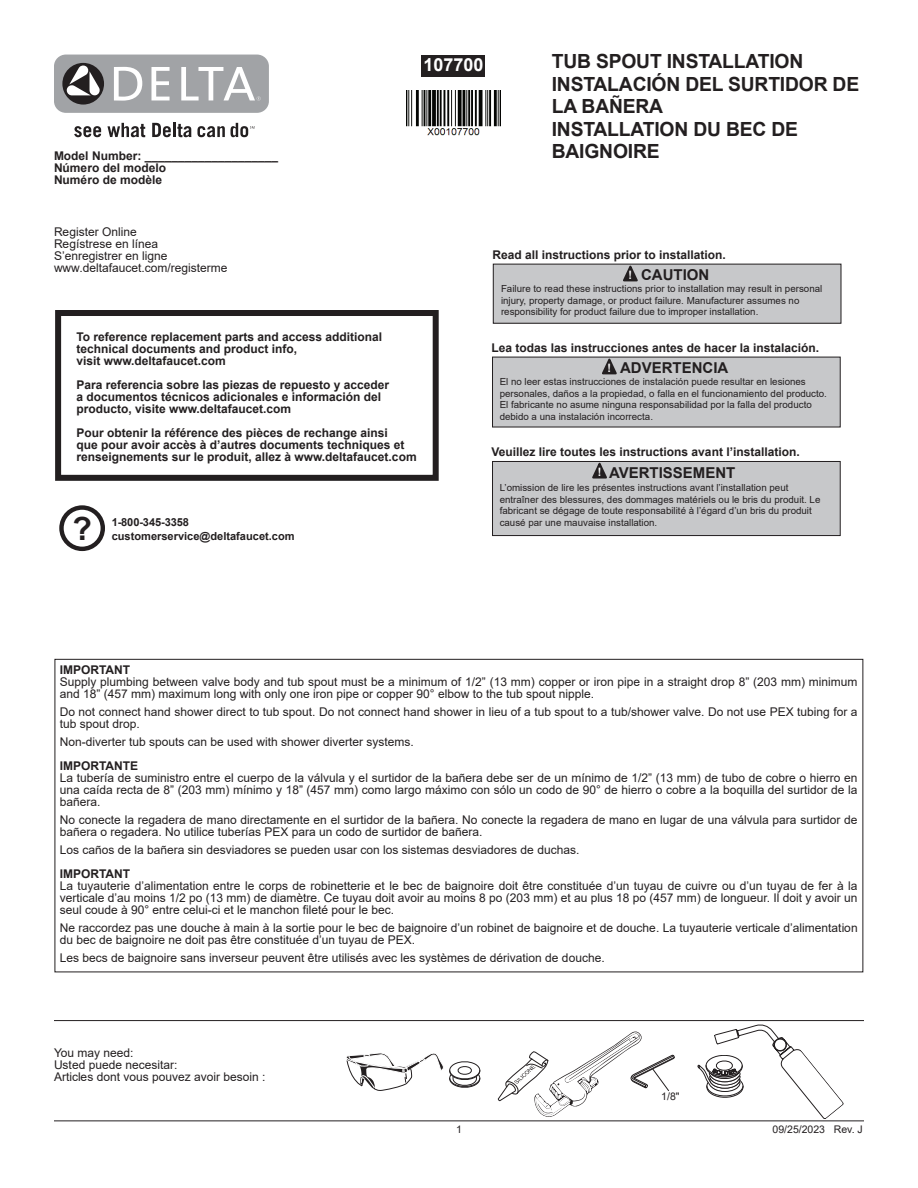
<style>
.page{position:relative;width:918px;height:1188px;background:#fff}
.page>*{position:absolute;margin:0;border:0;box-sizing:border-box;transform-origin:0 0}
.t1{font:700 31.95px "Arial";color:#231f20}
.t2{font:700 19.5px/22.5px "Arial";letter-spacing:-.01em;color:#231f20}
.t3{font:700 18px "Arial";color:#fff}
.t4{font:700 15px "Arial";color:#231f20}
.t5{font:12px/12px "Arial";color:#231f20}
.t6{font:700 12px/12px "Arial";color:#231f20}
.t7{font:700 11.55px "Arial";color:#fff;scale:.93 1}
.t8{font:700 11.1px "Arial";color:#231f20}
.t9{font:10.5px "Arial";color:#231f20}
.t10{font:9.75px/11.7px "Arial";color:#231f20}
.s1{font-size:11.55px;color:#fff}
</style>
<div class="page">
<hr style="left:54px;top:1120px;width:810px;height:1px;background:#231f20">
<div style="left:493px;top:264px;width:348px;height:59px;background:#c7c8ca"></div>
<svg style="left:623px;top:266px;width:15px;height:15px"></svg>
<div style="left:493px;top:461px;width:347px;height:75px;background:#c7c8ca"></div>
<div style="left:492px;top:461px;width:348px;height:75px;border:1px solid #231f20"></div>
<svg style="left:592px;top:463px;width:15px;height:15px"></svg>
<div style="left:493px;top:357px;width:347px;height:70px;background:#c7c8ca"></div>
<svg style="left:602px;top:359px;width:15px;height:15px"></svg>
<svg style="left:61px;top:508px;width:42px;height:41px"></svg>
<div style="left:59px;top:505px;width:46px;height:46px;border:4px solid #231f20;border-radius:50%"></div>
<div style="left:55px;top:310px;width:384px;height:171px;border:6px solid #231f20"></div>
<div style="left:422px;top:55px;width:63px;height:22px;background:#231f20"></div>
<div style="left:54px;top:55px;width:215px;height:58px;background:#a1a3a6;border-radius:12px"></div>
<div style="left:62px;top:63px;width:42px;height:42px;background:#231f20;border-radius:50%"></div>
<svg style="left:114px;top:67px;width:28px;height:34px"></svg>
<svg style="left:151px;top:67px;width:19px;height:33px"></svg>
<svg style="left:181px;top:67px;width:80px;height:34px"></svg>
<svg style="left:66px;top:65px;width:34px;height:31px"></svg>
<svg style="left:74px;top:126px;width:27px;height:11px"></svg>
<svg style="left:107px;top:123px;width:38px;height:14px"></svg>
<svg style="left:152px;top:123px;width:19px;height:14px"></svg>
<hr style="left:173px;top:123px;width:3px;height:14px;background:#231f20">
<svg style="left:177px;top:124px;width:14px;height:13px"></svg>
<svg style="left:197px;top:126px;width:28px;height:11px"></svg>
<svg style="left:231px;top:123px;width:24px;height:14px"></svg>
<hr style="left:54px;top:1020px;width:810px;height:1px;background:#231f20">
<svg style="left:698px;top:1024px;width:146px;height:95px"></svg>
<svg style="left:346px;top:1053px;width:134px;height:38px"></svg>
<svg style="left:498px;top:1032px;width:177px;height:85px"></svg>
<img style="left:406px;top:91px;width:95px;height:45px">
<p class="t6" style="left:54px;top:150px;width:226px">Model Number: ____________________<br>Número del modelo<br>Numéro de modèle</p>
<h3 class="t3" style="left:423px;top:52px;width:62px">107700</h3>
<h2 class="t2" style="left:552px;top:50px;width:309px">TUB SPOUT INSTALLATION<br>INSTALACIÓN DEL SURTIDOR DE<br>LA BAÑERA<br>INSTALLATION DU BEC DE<br>BAIGNOIRE</h2>
<p class="t5" style="left:54px;top:226px;width:175px">Register Online<br>Regístrese en línea<br>S’enregistrer en ligne www.deltafaucet.com/registerme</p>
<p class="t6" style="left:76px;top:331px;width:307px">To reference replacement parts and access additional technical documents and product info,<br>visit www.deltafaucet.com</p>
<p class="t6" style="left:76px;top:379px;width:314px">Para referencia sobre las piezas de repuesto y acceder a documentos técnicos adicionales e información del producto, visite www.deltafaucet.com</p>
<p class="t6" style="left:76px;top:427px;width:342px">Pour obtenir la référence des pièces de rechange ainsi<br>que pour avoir accès à d’autres documents techniques et renseignements sur le produit, allez à www.deltafaucet.com</p>
<h1 class="t1" style="left:72px;top:506px;width:21px">?</h1>
<p class="t8" style="left:112px;top:515px;width:79px">1-800-345-3358</p>
<p class="t8" style="left:112px;top:529px;width:185px">customerservice@deltafaucet.com</p>
<p class="t6" style="left:492px;top:249px;width:235px">Read all instructions prior to installation.</p>
<p class="t4" style="left:641px;top:264px;width:70px">CAUTION</p>
<p class="t7" style="left:629px;top:266px;width:5px">!</p>
<p class="t10" style="left:501px;top:283px;width:323px">Failure to read these instructions prior to installation may result in personal injury, property damage, or product failure. Manufacturer assumes no responsibility for product failure due to improper installation.</p>
<p class="t6" style="left:492px;top:342px;width:329px">Lea todas las instrucciones antes de hacer la instalación.</p>
<p class="t4" style="left:620px;top:357px;width:110px">ADVERTENCIA</p>
<p class="t7" style="left:607px;top:359px;width:5px">!</p>
<p class="t10" style="left:500px;top:376px;width:329px">El no leer estas instrucciones de instalación puede resultar en lesiones personales, daños a la propiedad, o falla en el funcionamiento del producto.<br>El fabricante no asume ninguna responsabilidad por la falla del producto debido a una instalación incorrecta.</p>
<p class="t6" style="left:492px;top:446px;width:310px">Veuillez lire toutes les instructions avant l’installation.</p>
<p class="t4" style="left:598px;top:462px;width:139px"><span class="s1">!</span> AVERTISSEMENT</p>
<p class="t10" style="left:500px;top:482px;width:322px">L’omission de lire les présentes instructions avant l’installation peut entraîner des blessures, des dommages matériels ou le bris du produit. Le fabricant se dégage de toute responsabilité à l’égard d’un bris du produit causé par une mauvaise installation.</p>
<p class="t6" style="left:60px;top:664px;width:72px">IMPORTANT</p>
<p class="t5" style="left:60px;top:675px;width:799px">Supply plumbing between valve body and tub spout must be a minimum of 1/2” (13 mm) copper or iron pipe in a straight drop 8” (203 mm) minimum and 18” (457 mm) maximum long with only one iron pipe or copper 90° elbow to the tub spout nipple.</p>
<p class="t5" style="left:60px;top:705px;width:799px">Do not connect hand shower direct to tub spout. Do not connect hand shower in lieu of a tub spout to a tub/shower valve. Do not use PEX tubing for a tub spout drop.</p>
<p class="t5" style="left:60px;top:735px;width:356px">Non-diverter tub spouts can be used with shower diverter systems.</p>
<p class="t6" style="left:60px;top:760px;width:80px">IMPORTANTE</p>
<p class="t5" style="left:60px;top:771px;width:799px;text-align:justify">La tubería de suministro entre el cuerpo de la válvula y el surtidor de la bañera debe ser de un mínimo de 1/2” (13 mm) de tubo de cobre o hierro en una caída recta de 8” (203 mm) mínimo y 18” (457 mm) como largo máximo con sólo un codo de 90° de hierro o cobre a la boquilla del surtidor de la bañera.</p>
<p class="t5" style="left:60px;top:813px;width:799px">No conecte la regadera de mano directamente en el surtidor de la bañera. No conecte la regadera de mano en lugar de una válvula para surtidor de bañera o regadera. No utilice tuberías PEX para un codo de surtidor de bañera.</p>
<p class="t5" style="left:60px;top:843px;width:521px">Los caños de la bañera sin desviadores se pueden usar con los sistemas desviadores de duchas.</p>
<p class="t6" style="left:60px;top:868px;width:72px">IMPORTANT</p>
<p class="t5" style="left:60px;top:879px;width:799px;text-align:justify">La tuyauterie d’alimentation entre le corps de robinetterie et le bec de baignoire doit être constituée d’un tuyau de cuivre ou d’un tuyau de fer à la verticale d’au moins 1/2 po (13 mm) de diamètre. Ce tuyau doit avoir au moins 8 po (203 mm) et au plus 18 po (457 mm) de longueur. Il doit y avoir un seul coude à 90° entre celui-ci et le manchon fileté pour le bec.</p>
<p class="t5" style="left:60px;top:921px;width:799px">Ne raccordez pas une douche à main à la sortie pour le bec de baignoire d’un robinet de baignoire et de douche. La tuyauterie verticale d’alimentation du bec de baignoire ne doit pas être constituée d’un tuyau de PEX.</p>
<p class="t5" style="left:60px;top:951px;width:546px">Les becs de baignoire sans inverseur peuvent être utilisés avec les systèmes de dérivation de douche.</p>
<p class="t5" style="left:54px;top:1047px;width:213px">You may need:<br>Usted puede necesitar:<br>Articles dont vous pouvez avoir besoin :</p>
<p class="t9" style="left:661px;top:1089px;width:20px">1/8"</p>
<p class="t9" style="left:456px;top:1122px;width:7px">1</p>
<p class="t9" style="left:773px;top:1122px;width:92px">09/25/2023 Rev. J</p>
</div>
